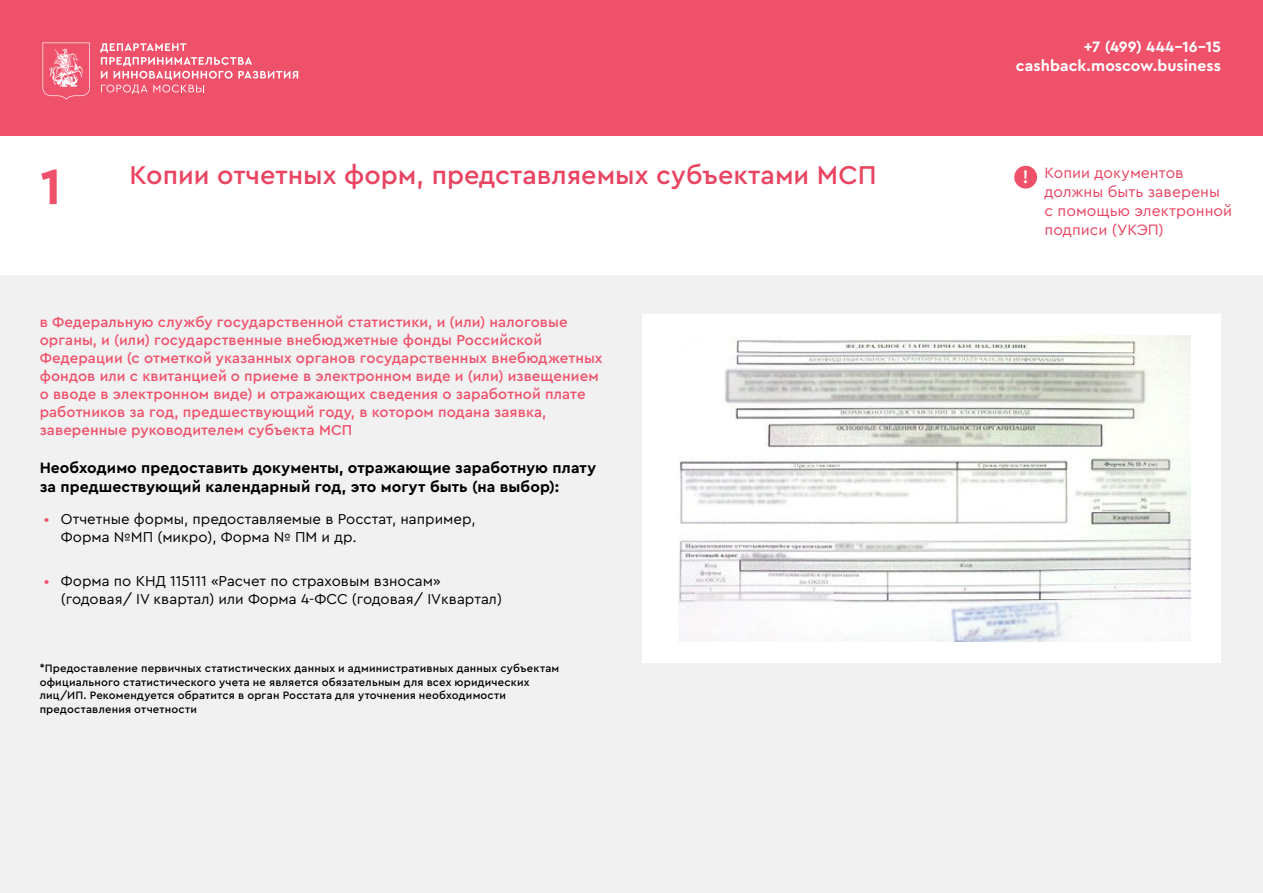
<style>
.page{position:relative;width:1263px;height:893px;background:#fff}
.page>*{position:absolute;margin:0;border:0;box-sizing:border-box;transform-origin:0 0}
.t1{font:700 52.5px "Cera Pro";color:#f0516a}
.t2{font:500 27px "Cera Pro";color:#e94462}
.t3{font:500 19.2px "Cera Pro";color:#fff}
.t4{font:700 15.75px/18.9px "Cera Pro";letter-spacing:.005em;color:#000}
.t5{font:15.75px/18.9px "Cera Pro";color:#e94462}
.t6{font:700 15.75px/18.9px "Cera Pro";letter-spacing:.005em;color:#fff;text-align:right}
.t7{font:500 15px/18px "Cera Pro";letter-spacing:.005em;color:#f0516a}
.t8{font:15px/18px "Cera Pro";color:#000}
.t9{font:500 11.25px/13.5px "Cera Pro";letter-spacing:.015em;color:#000}
.s1{color:#f0516a}
</style>
<div class="page">
<div style="left:0;top:0;width:1263px;height:135px;background:#f0516a"></div>
<svg style="left:43px;top:43px;width:47px;height:57px"></svg>
<svg style="left:100px;top:43px;width:198px;height:51px"></svg>
<div style="left:0;top:276px;width:1263px;height:617px;background:#f1f1f2"></div>
<div style="left:642px;top:314px;width:579px;height:349px;background:#fff"></div>
<img style="left:678px;top:336px;width:512px;height:306px">
<div style="left:1014px;top:166px;width:23px;height:23px;background:#f0516a;border-radius:50%"></div>
<h1 class="t1" style="left:40px;top:152px;width:23px">1</h1>
<h2 class="t2" style="left:130px;top:156px;width:748px">Копии отчетных форм, представляемых субъектами МСП</h2>
<p class="t7" style="left:40px;top:312px;width:564px">в Федеральную службу государственной статистики, и (или) налоговые органы, и (или) государственные внебюджетные фонды Российской Федерации (с отметкой указанных органов государственных внебюджетных фондов или с квитанцией о приеме в электронном виде и (или) извещением о вводе в электронном виде) и отражающих сведения о заработной плате работников за год, предшествующий году, в котором подана заявка, заверенные руководителем субъекта МСП</p>
<p class="t4" style="left:40px;top:458px;width:558px">Необходимо предоставить документы, отражающие заработную плату за предшествующий календарный год, это могут быть (на выбор):</p>
<p class="t8" style="left:61px;top:509px;width:416px;text-indent:-17px"><span class="s1">•</span> Отчетные формы, предоставляемые в Росстат, например,<br>Форма №МП (микро), Форма № ПМ и др.</p>
<p class="t8" style="left:61px;top:572px;width:443px;text-indent:-17px"><span class="s1">•</span> Форма по КНД 115111 «Расчет по страховым взносам» (годовая/ IV квартал) или Форма 4-ФСС (годовая/ IVквартал)</p>
<p class="t9" style="left:40px;top:661px;width:521px">*Предоставление первичных статистических данных и административных данных субъектам официального статистического учета не является обязательным для всех юридических лиц/ИП. Рекомендуется обратится в орган Росстата для уточнения необходимости предоставления отчетности</p>
<p class="t6" style="left:1016px;top:37px;width:207px">+7 (499) 444–16–15 cashback.moscow.business</p>
<p class="t3" style="left:1022px;top:164px;width:8px">!</p>
<p class="t5" style="left:1044px;top:163px;width:189px">Копии документов должны быть заверены с помощью электронной подписи (УКЭП)</p>
</div>
